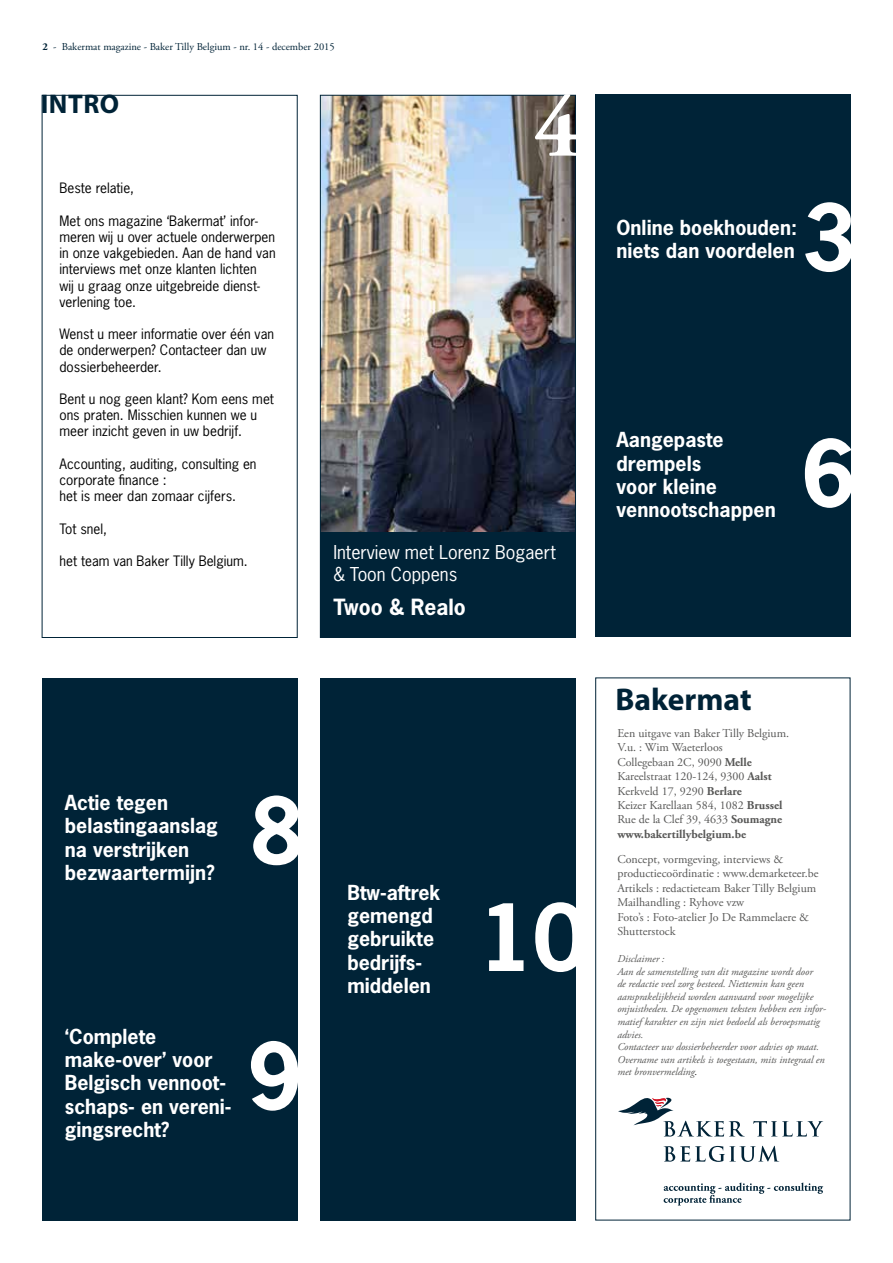
<style>
.page{position:relative;width:893px;height:1263px;background:#fff}
.page>*{position:absolute;margin:0;border:0;box-sizing:border-box;transform-origin:0 0}
.t1{font:700 87px "News Gothic Std";color:#fff}
.t2{font:700 87px "Adobe Garamond Pro";color:#fff}
.t3{font:700 31.5px "Myriad Pro";color:#002337}
.t4{font:700 27px "Myriad Pro";letter-spacing:.02em;color:#002337}
.t5{font:700 21px "News Gothic Std";color:#fff}
.t6{font:700 19.5px/23.4px "News Gothic Std";color:#fff}
.t7{font:18px/21.6px "News Gothic Std";color:#fff}
.t8{font:13.5px/16.2px "News Gothic Std";color:#000}
.t9{font:12px/14.4px "Adobe Garamond Pro";color:#575756}
.t10{font:italic 10.5px/12.6px "Adobe Garamond Pro";color:#575756}
.t11{font:10.5px "Adobe Garamond Pro";color:#002337}
.s1{font-weight:700}
.s2{color:#000}
</style>
<div class="page">
<div style="left:595px;top:95px;width:255px;height:542px;background:#002337"></div>
<div style="left:595px;top:677px;width:255px;height:543px;border:1px solid #002337"></div>
<svg style="left:618px;top:1097px;width:126px;height:39px"></svg>
<svg style="left:753px;top:1121px;width:70px;height:15px"></svg>
<svg style="left:664px;top:1146px;width:115px;height:16px"></svg>
<svg style="left:664px;top:1182px;width:159px;height:23px"></svg>
<div style="left:320px;top:678px;width:255px;height:542px;background:#002337"></div>
<div style="left:42px;top:95px;width:256px;height:543px;border:1px solid #002337"></div>
<img style="left:322px;top:97px;width:252px;height:435px">
<div style="left:321px;top:532px;width:254px;height:106px;background:#002337"></div>
<div style="left:43px;top:678px;width:255px;height:542px;background:#002337"></div>
<p class="t11" style="left:43px;top:41px;width:294px"><span class="s1">2</span> - Bakermat magazine - Baker Tilly Belgium - nr. 14 - december 2015</p>
<h3 class="t4" style="left:41px;top:87px;width:80px">INTRO</h3>
<h1 class="t2" style="left:534px;top:77px;width:47px">4</h1>
<p class="t8" style="left:59px;top:180px;width:76px">Beste relatie,</p>
<p class="t8" style="left:59px;top:213px;width:218px">Met ons magazine ‘Bakermat’ infor&shy;meren wij u over actuele onderwerpen in onze vakgebieden. Aan de hand van interviews met onze klanten lichten<br>wij u graag onze uitgebreide dienst&shy;verlening toe.</p>
<p class="t8" style="left:59px;top:326px;width:216px">Wenst u meer informatie over één van de onderwerpen? Contacteer dan uw dossierbeheerder.</p>
<p class="t8" style="left:59px;top:391px;width:216px">Bent u nog geen klant? Kom eens met ons praten. Misschien kunnen we u meer inzicht geven in uw bedrijf.</p>
<p class="t8" style="left:59px;top:456px;width:199px">Accounting, auditing, consulting en corporate finance :<br>het is meer dan zomaar cijfers.</p>
<p class="t8" style="left:59px;top:520px;width:49px">Tot snel,</p>
<p class="t8" style="left:59px;top:553px;width:190px">het team van Baker Tilly Belgium.</p>
<h3 class="t7" style="left:333px;top:541px;width:224px">Interview met Lorenz Bogaert &amp; Toon Coppens</h3>
<h3 class="t5" style="left:333px;top:593px;width:134px">Twoo &amp; Realo</h3>
<h3 class="t6" style="left:65px;top:790px;width:155px">Actie tegen belastingaanslag na verstrijken bezwaartermijn?</h3>
<h1 class="t1" style="left:250px;top:774px;width:56px">8</h1>
<h3 class="t6" style="left:65px;top:1024px;width:168px">‘Complete make-over’ voor<br>Belgisch vennoot&shy;schaps- en vereni&shy;gingsrecht?</h3>
<h1 class="t1" style="left:248px;top:1019px;width:56px">9</h1>
<h3 class="t6" style="left:347px;top:880px;width:95px">Btw-aftrek gemengd gebruikte bedrijfs&shy;middelen</h3>
<h1 class="t1" style="left:479px;top:880px;width:110px">10</h1>
<h3 class="t6" style="left:617px;top:215px;width:182px">Online boekhouden: niets dan voordelen</h3>
<h1 class="t1" style="left:801px;top:180px;width:56px">3</h1>
<h3 class="t6" style="left:617px;top:428px;width:161px">Aangepaste drempels<br>voor kleine vennootschappen</h3>
<h1 class="t1" style="left:801px;top:416px;width:56px">6</h1>
<h2 class="t3" style="left:615px;top:679px;width:138px">Bakermat</h2>
<p class="t9" style="left:617px;top:726px;width:173px">Een uitgave van Baker Tilly Belgium.<br>V.u. : Wim Waeterloos<br>Collegebaan 2C, 9090 <span class="s1">Melle<br></span>Kareelstraat 120-124, 9300 <span class="s1">Aalst<br></span>Kerkveld 17, 9290 <span class="s1">Berlare<br></span>Keizer Karellaan 584, 1082 <span class="s1">Brussel<br></span>Rue de la Clef 39, 4633 <span class="s1">Soumagne www.bakertillybelgium.be</span></p>
<p class="t9" style="left:617px;top:852px;width:203px">Concept, vormgeving, interviews &amp; productiecoördinatie : www.demarketeer.be Artikels : redactieteam Baker Tilly Belgium Mailhandling : Ryhove vzw<br>Foto’s : Foto-atelier Jo De Rammelaere &amp; Shutterstock</p>
<p class="t10" style="left:617px;top:953px;width:210px">Disclaimer :<br>Aan de samenstelling van dit magazine wordt door<br>de redactie veel zorg besteed. Niettemin kan geen aansprakelijkheid worden aanvaard voor mogelijke onjuistheden. De opgenomen teksten hebben een infor&shy;matief karakter en zijn niet bedoeld als beroepsmatig advies.<br>Contacteer uw dossierbeheerder voor advies op maat.<br>Overname van artikels is toegestaan, mits integraal en met bronvermelding<span class="s2">.</span></p>
</div>
